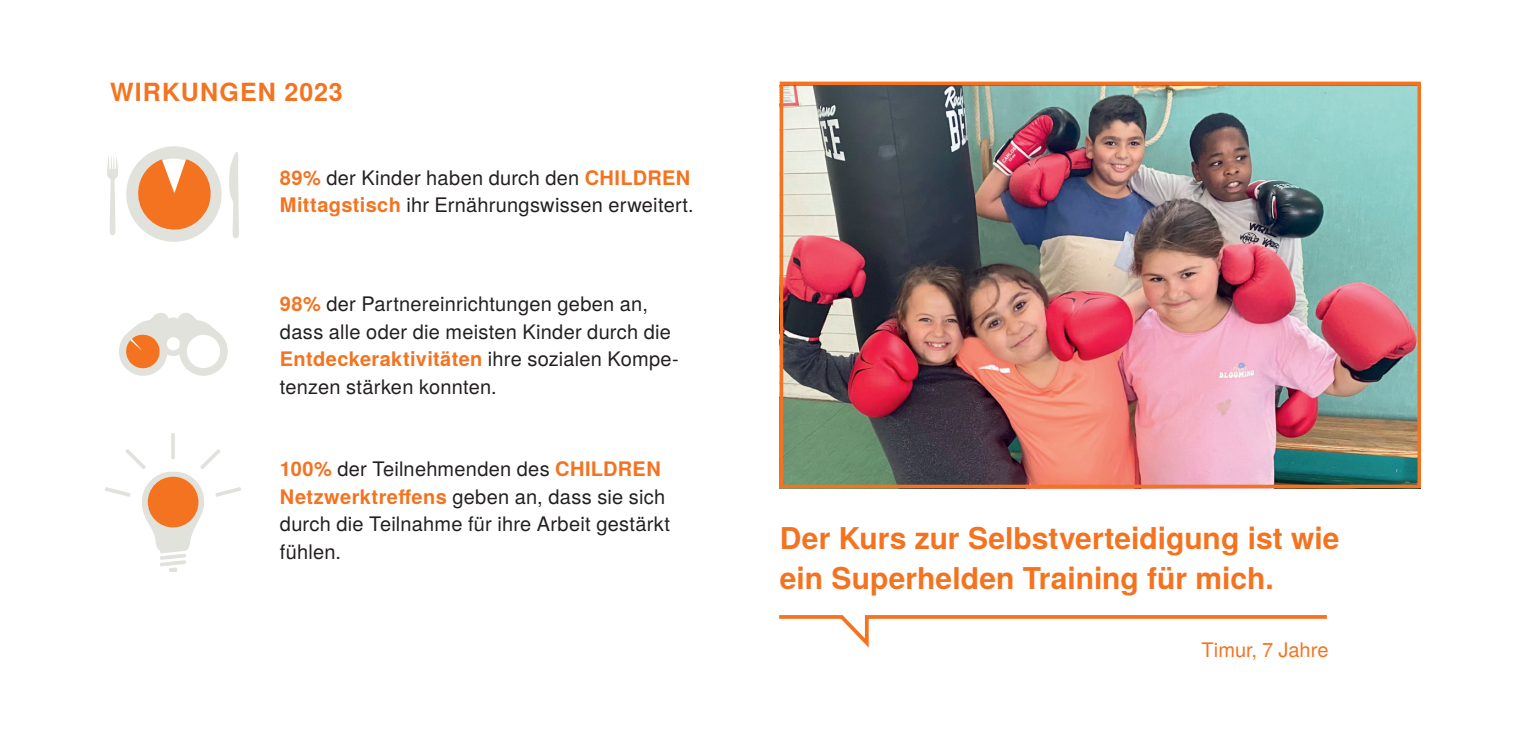
<style>
.page{position:relative;width:1531px;height:738px;background:#fff}
.page>*{position:absolute;margin:0;border:0;box-sizing:border-box;transform-origin:0 0}
.Quote{font:700 30px "Te X Gyre Heros";color:#f47321}
.SMALL_HEADER{font:700 25px "Te X Gyre Heros";letter-spacing:.045em;color:#f47321}
.Meta{font:20px/27.5px "Te X Gyre Heros";letter-spacing:.015em;color:#231f20}
.Meta-2{font:20px "Te X Gyre Heros";color:#f47321}
.s1{font-weight:700;color:#f47321}
</style>
<div class="page">
<img style="left:785px;top:86px;width:631px;height:397px">
<div style="left:780px;top:81px;width:641px;height:407px;border:4px solid #f47321"></div>
<hr style="left:171px;top:433px;width:4px;height:26px;background:#e2e2dd">
<svg style="left:105px;top:449px;width:136px;height:122px"></svg>
<svg style="left:779px;top:615px;width:548px;height:33px"></svg>
<svg style="left:107px;top:156px;width:11px;height:79px"></svg>
<svg style="left:229px;top:152px;width:10px;height:86px"></svg>
<div style="left:126px;top:146px;width:96px;height:95px;background:#e2e2dd;border-radius:50%"></div>
<div style="left:148px;top:476px;width:50px;height:51px;background:#f47321;border-radius:50%"></div>
<svg style="left:119px;top:313px;width:109px;height:62px"></svg>
<svg style="left:133px;top:158px;width:83px;height:75px"></svg>
<p class="SMALL_HEADER" style="left:110px;top:73px;width:234px">WIRKUNGEN 2023</p>
<p class="Meta" style="left:280px;top:162px;width:415px"><span class="s1">89%</span> der Kinder haben durch den <span class="s1">CHILDREN<br>Mittagstisch</span> ihr Ernährungswissen erweitert.</p>
<p class="Meta" style="left:280px;top:288px;width:400px"><span class="s1">98%</span> der Partnereinrichtungen geben an, dass alle oder die meisten Kinder durch die <span class="s1">Entdeckeraktivitäten</span> ihre sozialen Kompe&shy;tenzen stärken konnten.</p>
<p class="Meta" style="left:280px;top:453px;width:392px"><span class="s1">100%</span> der Teilnehmenden des <span class="s1">CHILDREN<br>Netzwerktreffens</span> geben an, dass sie sich durch die Teilnahme für ihre Arbeit gestärkt fühlen.</p>
<p class="Quote" style="left:780px;top:515px;width:561px">Der Kurs zur Selbstverteidigung ist wie</p>
<p class="Quote" style="left:780px;top:555px;width:495px">ein Superhelden Training für mich.</p>
<p class="Meta-2" style="left:1201px;top:633px;width:128px">Timur, 7 Jahre</p>
</div>
